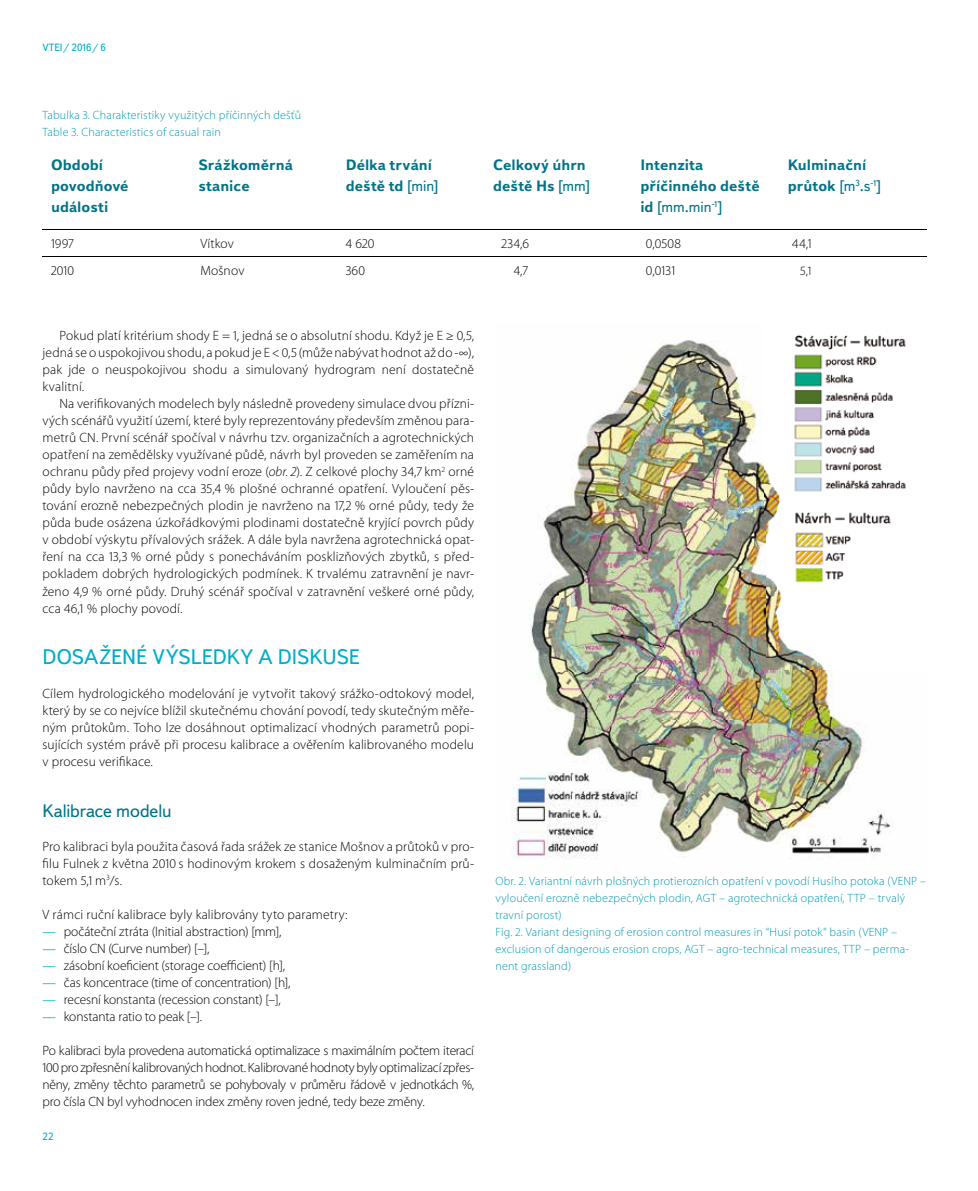
<style>
.page{position:relative;width:978px;height:1191px;background:#fff}
.page>*{position:absolute;margin:0;border:0;box-sizing:border-box;transform-origin:0 0}
.t1{font:21px "Textbook New";color:#00aec7}
.t2{font:18px "Textbook New";letter-spacing:-.005em;color:#007388}
.t3{font:700 15px/21px "Textbook New";color:#007388}
.t4{font:300 13.5px/17px "Myriad Pro";letter-spacing:.005em;color:#000;text-align:justify}
.t5{font:300 13.5px "Myriad Pro";letter-spacing:-.015em;color:#000}
.t6{font:300 12.75px "Myriad Pro";color:#000}
.t7{font:300 12px/17px "Myriad Pro";letter-spacing:.015em;color:#009ab1}
.t8{font:10.5px "Textbook New";color:#00aec7}
.s1{font-weight:400}
.s2{font-style:italic}
.s3{font-family:"Chaparral Pro";font-weight:400;color:#00aec7}
</style>
<div class="page">
<hr style="left:43px;top:229px;width:147px;height:1px;background:#000">
<hr style="left:190px;top:229px;width:147px;height:1px;background:#000">
<hr style="left:337px;top:229px;width:148px;height:1px;background:#000">
<hr style="left:485px;top:229px;width:147px;height:1px;background:#000">
<hr style="left:632px;top:229px;width:147px;height:1px;background:#000">
<hr style="left:779px;top:229px;width:148px;height:1px;background:#000">
<hr style="left:43px;top:256px;width:147px;height:1px;background:#000">
<hr style="left:190px;top:256px;width:147px;height:1px;background:#000">
<hr style="left:337px;top:256px;width:148px;height:1px;background:#000">
<hr style="left:485px;top:256px;width:147px;height:1px;background:#000">
<hr style="left:632px;top:256px;width:147px;height:1px;background:#000">
<hr style="left:779px;top:256px;width:148px;height:1px;background:#000">
<img style="left:511px;top:335px;width:395px;height:524px">
<p class="t8" style="left:43px;top:41px;width:65px">VTEI/ 2016/ 6</p>
<p class="t7" style="left:43px;top:106px;width:260px">Tabulka 3. Charakteristiky využitých příčinných dešťů<br>Table 3. Characteristics of casual rain</p>
<p class="t3" style="left:51px;top:154px;width:79px">Období povodňové události</p>
<p class="t3" style="left:198px;top:154px;width:96px">Srážkoměrná stanice</p>
<p class="t3" style="left:346px;top:154px;width:94px">Délka trvání deště td <span class="s1">[min]</span></p>
<p class="t3" style="left:493px;top:154px;width:99px">Celkový úhrn deště Hs <span class="s1">[mm]</span></p>
<p class="t3" style="left:640px;top:154px;width:121px">Intenzita příčinného deště id <span class="s1">[mm.min</span><sup>‑1</sup><span class="s1">]</span></p>
<p class="t3" style="left:788px;top:154px;width:95px">Kulminační průtok <span class="s1">[m</span><sup>3</sup><span class="s1">.s</span><sup>‑1</sup><span class="s1">]</span></p>
<p class="t4" style="left:51px;top:235px;width:24px">1997</p>
<p class="t4" style="left:200px;top:235px;width:35px">Vítkov</p>
<p class="t4" style="left:346px;top:235px;width:30px">4 620</p>
<p class="t4" style="left:501px;top:235px;width:29px">234,6</p>
<p class="t4" style="left:646px;top:235px;width:37px">0,0508</p>
<p class="t4" style="left:792px;top:235px;width:21px">44,1</p>
<p class="t4" style="left:51px;top:262px;width:25px">2010</p>
<p class="t4" style="left:200px;top:262px;width:45px">Mošnov</p>
<p class="t4" style="left:346px;top:262px;width:21px">360</p>
<p class="t4" style="left:514px;top:262px;width:16px">4,7</p>
<p class="t4" style="left:646px;top:262px;width:31px">0,0131</p>
<p class="t6" style="left:800px;top:263px;width:13px">5,1</p>
<p class="t4" style="left:43px;top:327px;width:433px;text-indent:17px">Pokud platí kritérium shody E = 1, jedná se o absolutní shodu. Když je E ≥ 0,5, jedná se o uspokojivou shodu, a pokud je E &lt; 0,5 (může nabývat hodnot až do ‑∞), pak jde o neuspokojivou shodu a simulovaný hydrogram není dostatečně kvalitní.</p>
<p class="t4" style="left:43px;top:395px;width:433px;text-indent:17px">Na verifikovaných modelech byly následně provedeny simulace dvou přízni‑ vých scénářů využití území, které byly reprezentovány především změnou para‑ metrů CN. První scénář spočíval v návrhu tzv. organizačních a agrotechnických opatření na zemědělsky využívané půdě, návrh byl proveden se zaměřením na ochranu půdy před projevy vodní eroze (<span class="s2">obr. 2</span>). Z celkové plochy 34,7 km<sup>2</sup> orné půdy bylo navrženo na cca 35,4 % plošné ochranné opatření. Vyloučení pěs‑ tování erozně nebezpečných plodin je navrženo na 17,2 % orné půdy, tedy že půda bude osázena úzkořádkovými plodinami dostatečně kryjící povrch půdy v období výskytu přívalových srážek. A dále byla navržena agrotechnická opat‑ ření na cca 13,3 % orné půdy s ponecháváním posklizňových zbytků, s před‑ pokladem dobrých hydrologických podmínek. K trvalému zatravnění je navr‑ ženo 4,9 % orné půdy. Druhý scénář spočíval v zatravnění veškeré orné půdy, cca 46,1 % plochy povodí.</p>
<h1 class="t1" style="left:43px;top:643px;width:319px">DOSAŽENÉ VÝSLEDKY A DISKUSE</h1>
<p class="t4" style="left:43px;top:684px;width:433px">Cílem hydrologického modelování je vytvořit takový srážko ‑odtokový model, který by se co nejvíce blížil skutečnému chování povodí, tedy skutečným měře‑ ným průtokům. Toho lze dosáhnout optimalizací vhodných parametrů popi‑ sujících systém právě při procesu kalibrace a ověřením kalibrovaného modelu v procesu verifikace.</p>
<h2 class="t2" style="left:43px;top:799px;width:130px">Kalibrace modelu</h2>
<p class="t4" style="left:43px;top:837px;width:433px">Pro kalibraci byla použita časová řada srážek ze stanice Mošnov a průtoků v pro‑ filu Fulnek z května 2010 s hodinovým krokem s dosaženým kulminačním prů‑ tokem 5,1 m<sup>3</sup>/s.</p>
<p class="t4" style="left:43px;top:905px;width:306px">V rámci ruční kalibrace byly kalibrovány tyto parametry:</p>
<p class="t4" style="left:43px;top:922px;width:241px"><span class="s3">—</span> počáteční ztráta (Initial abstraction) [mm],</p>
<p class="t5" style="left:43px;top:940px;width:169px"><span class="s3">—</span> číslo CN (Curve number) [–],</p>
<p class="t4" style="left:43px;top:956px;width:244px"><span class="s3">—</span> zásobní koeficient (storage coefficient) [h],</p>
<p class="t4" style="left:43px;top:973px;width:250px"><span class="s3">—</span> čas koncentrace (time of concentration) [h],</p>
<p class="t4" style="left:43px;top:990px;width:240px"><span class="s3">—</span> recesní konstanta (recession constant) [–],</p>
<p class="t4" style="left:43px;top:1007px;width:161px"><span class="s3">—</span> konstanta ratio to peak [–].</p>
<p class="t4" style="left:43px;top:1041px;width:433px">Po kalibraci byla provedena automatická optimalizace s maximálním počtem iterací 100 pro zpřesnění kalibrovaných hodnot. Kalibrované hodnoty byly optimalizací zpřes‑ něny, změny těchto parametrů se pohybovaly v průměru řádově v jednotkách %, pro čísla CN byl vyhodnocen index změny roven jedné, tedy beze změny.</p>
<p class="t8" style="left:43px;top:1130px;width:12px">22</p>
<p class="t7" style="left:495px;top:872px;width:432px">Obr. 2. Variantní návrh plošných protierozních opatření v povodí Husího potoka (VENP – vyloučení erozně nebezpečných plodin, AGT – agrotechnická opatření, TTP – trvalý travní porost)<br>Fig. 2. Variant designing of erosion control measures in “Husí potok“ basin (VENP – exclusion of dangerous erosion crops, AGT – agro ‑technical measures, TTP – perma‑ nent grassland)</p>
</div>
